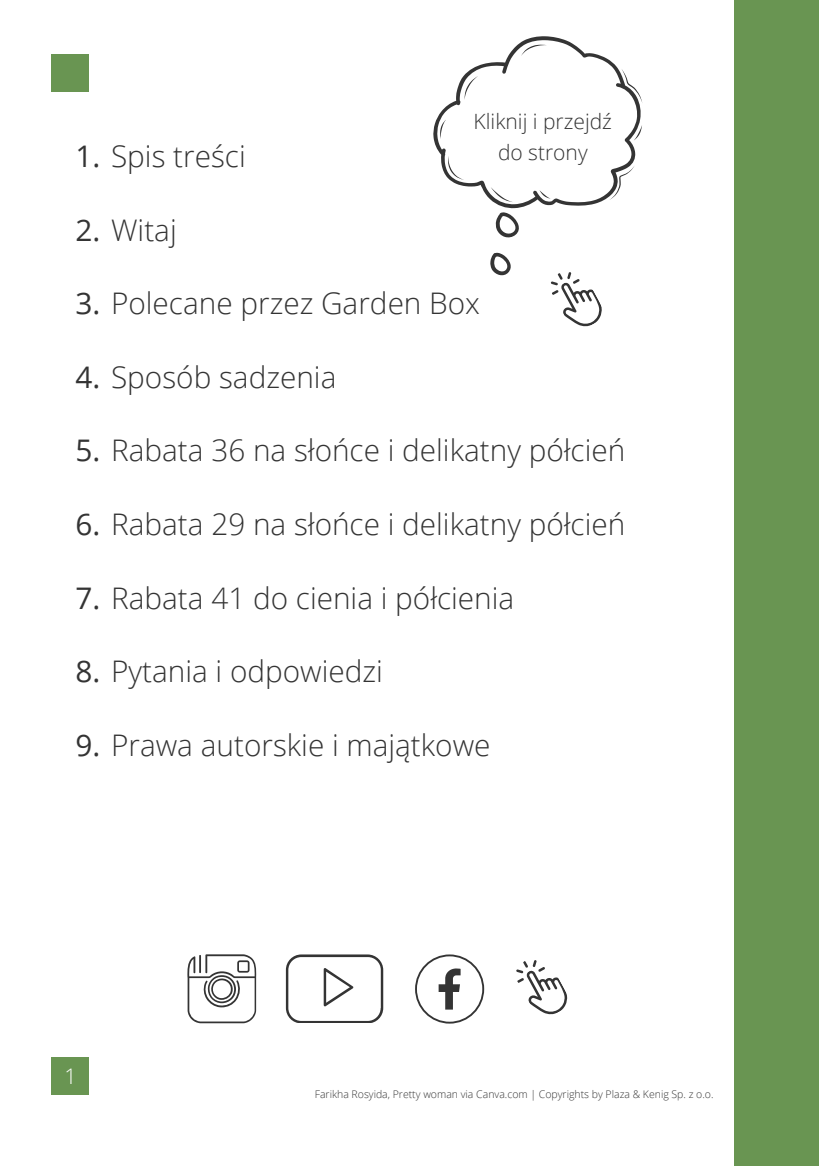
<style>
.page{position:relative;width:819px;height:1166px;background:#fff}
.page>*{position:absolute;margin:0;border:0;box-sizing:border-box;transform-origin:0 0}
.t1{font:300 29.75px "Open Sans";color:#343434}
.t2{font:300 21.35px "Open Sans";color:#fff}
.t3{font:300 21px/31.5px "Open Sans";color:#343434;text-align:center}
.t4{font:300 10.5px "Open Sans";color:#343434}
.s1{font-weight:400}
</style>
<div class="page">
<div style="left:734px;top:0;width:85px;height:1165px;background:#699552"></div>
<div style="left:51px;top:55px;width:37px;height:37px;background:#699552"></div>
<div style="left:51px;top:1057px;width:37px;height:37px;background:#699552"></div>
<svg style="left:433px;top:36px;width:210px;height:240px"></svg>
<svg style="left:550px;top:271px;width:58px;height:56px"></svg>
<svg style="left:187px;top:954px;width:69px;height:69px"></svg>
<svg style="left:286px;top:954px;width:97px;height:68px"></svg>
<svg style="left:415px;top:954px;width:69px;height:69px"></svg>
<svg style="left:516px;top:960px;width:52px;height:55px"></svg>
<h2 class="t1" style="left:75px;top:135px;width:172px"><span class="s1">1.</span> Spis treści</h2>
<p class="t1" style="left:75px;top:209px;width:103px"><span class="s1">2.</span> Witaj</p>
<p class="t3" style="left:474px;top:105px;width:140px">Kliknij i przejdź do strony</p>
<p class="t1" style="left:75px;top:282px;width:406px"><span class="s1">3.</span> Polecane przez Garden Box</p>
<p class="t1" style="left:75px;top:356px;width:262px"><span class="s1">4.</span> Sposób sadzenia</p>
<p class="t1" style="left:75px;top:429px;width:551px"><span class="s1">5.</span> Rabata 36 na słońce i delikatny półcień</p>
<p class="t1" style="left:75px;top:503px;width:551px"><span class="s1">6.</span> Rabata 29 na słońce i delikatny półcień</p>
<p class="t1" style="left:75px;top:576px;width:440px"><span class="s1">7.</span> Rabata 41 do cienia i półcienia</p>
<p class="t1" style="left:75px;top:650px;width:309px"><span class="s1">8.</span> Pytania i odpowiedzi</p>
<p class="t1" style="left:75px;top:723px;width:417px"><span class="s1">9.</span> Prawa autorskie i majątkowe</p>
<p class="t2" style="left:64px;top:1061px;width:14px">1</p>
<p class="t4" style="left:315px;top:1087px;width:400px">Farikha Rosyida, Pretty woman via Canva.com | Copyrights by Plaza &amp; Kenig Sp. z o.o.</p>
</div>
